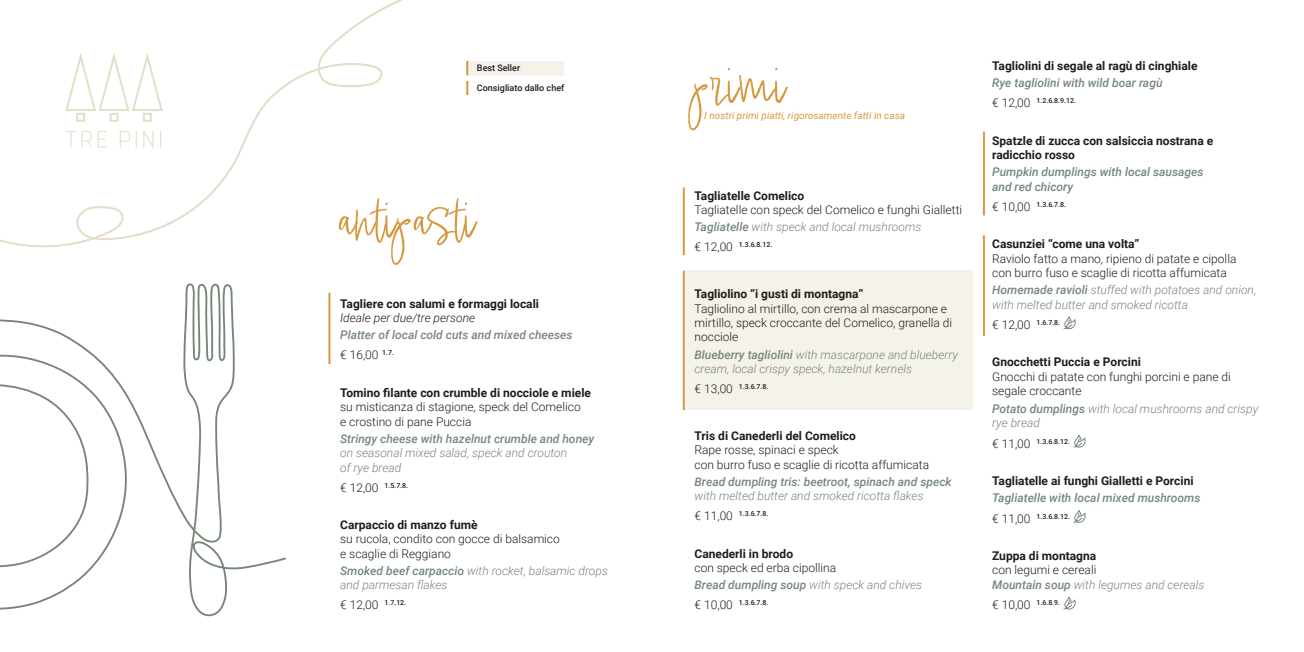
<style>
.page{position:relative;width:1304px;height:652px;background:#fff}
.page>*{position:absolute;margin:0;border:0;box-sizing:border-box;transform-origin:0 0}
.t1{font:101px "Audrielle No 2";color:#d7993f}
.t2{font:300 12px/14.4px "Roboto";color:#1d1d1b}
.t3{font:italic 300 12px/14.4px "Roboto";color:#768779}
.t4{font:700 12px/14.4px "Roboto";color:#1d1d1b}
.t5{font:italic 500 12px/14.4px "Roboto";color:#768779}
.t6{font:italic 300 12px "Roboto";color:#1d1d1b}
.t7{font:italic 10px "Roboto";color:#d7993f}
.t8{font:500 9px/19.7px "Roboto";color:#1d1d1b}
.t9{font:500 7px "Roboto";color:#1d1d1b}
.s1{font-weight:300;font-style:normal;color:#1d1d1b}
.s2{font-weight:300;font-size:12px}
.s3{font-weight:500}
.s4{font-weight:500;font-style:italic;color:#768779}
.s5{font-style:italic;color:#768779}
.s6{font-style:normal;color:#1d1d1b}
</style>
<div class="page">
<div style="left:683px;top:271px;width:289px;height:139px;background:#f5f2ea"></div>
<svg style="left:1063px;top:316px;width:13px;height:14px"></svg>
<svg style="left:1073px;top:435px;width:13px;height:13px"></svg>
<svg style="left:1073px;top:510px;width:13px;height:13px"></svg>
<svg style="left:1063px;top:596px;width:13px;height:14px"></svg>
<hr style="left:328px;top:293px;width:2px;height:71px;background:#d7993f">
<hr style="left:683px;top:271px;width:2px;height:139px;background:#d7993f">
<hr style="left:683px;top:188px;width:2px;height:67px;background:#d7993f">
<svg style="left:0;top:283px;width:286px;height:333px"></svg>
<svg style="left:0;top:0;width:533px;height:248px"></svg>
<div style="left:466px;top:61px;width:98px;height:14px;background:#f5f2ea"></div>
<svg style="left:466px;top:61px;width:2px;height:14px"></svg>
<svg style="left:466px;top:81px;width:2px;height:14px"></svg>
<hr style="left:983px;top:132px;width:2px;height:83px;background:#d7993f">
<hr style="left:983px;top:235px;width:2px;height:101px;background:#d7993f">
<p class="t8" style="left:477px;top:57px;width:89px">Best Seller<br>Consigliato dallo chef</p>
<h1 class="t1" style="left:340px;top:148px;width:138px">antipasti</h1>
<p class="t4" style="left:340px;top:296px;width:200px">Tagliere con salumi e formaggi locali</p>
<p class="t6" style="left:340px;top:309px;width:137px">Ideale per due/tre persone</p>
<p class="t5" style="left:340px;top:325px;width:234px;line-height:20.1px">Platter of local cold cuts and mixed cheeses <span class="s1">€ 16,00</span> <sup>1.7.</sup></p>
<p class="t4" style="left:340px;top:385px;width:252px">Tomino filante con crumble di nocciole e miele</p>
<p class="t2" style="left:340px;top:399px;width:242px">su misticanza di stagione, speck del Comelico e crostino di pane Puccia</p>
<p class="t5" style="left:340px;top:431px;width:256px">Stringy cheese with hazelnut crumble and honey</p>
<p class="t3" style="left:340px;top:445px;width:229px">on seasonal mixed salad, speck and crouton of rye bread</p>
<p class="t9" style="left:340px;top:480px;width:70px"><span class="s2">€ 12,00</span> 1.5.7.8.</p>
<p class="t4" style="left:340px;top:517px;width:139px">Carpaccio di manzo fumè</p>
<p class="t2" style="left:340px;top:531px;width:221px">su rucola, condito con gocce di balsamico e scaglie di Reggiano</p>
<p class="t3" style="left:340px;top:563px;width:269px"><span class="s3">Smoked beef carpaccio</span> with rocket, balsamic drops and parmesan flakes</p>
<p class="t9" style="left:340px;top:598px;width:68px"><span class="s2">€ 12,00</span> 1.7.12.</p>
<h1 class="t1" style="left:694px;top:13px;width:94px">primi</h1>
<p class="t7" style="left:704px;top:108px;width:202px">I nostri primi piatti, rigorosamente fatti in casa</p>
<p class="t4" style="left:694px;top:188px;width:111px">Tagliatelle Comelico</p>
<p class="t2" style="left:694px;top:201px;width:269px;line-height:17.2px">Tagliatelle con speck del Comelico e funghi Gialletti<br><span class="s4">Tagliatelle</span> <span class="s5">with speck and local mushrooms</span></p>
<p class="t9" style="left:694px;top:240px;width:79px"><span class="s2">€ 12,00</span> 1.3.6.8.12.</p>
<p class="t4" style="left:694px;top:286px;width:170px">Tagliolino “i gusti di montagna”</p>
<p class="t2" style="left:694px;top:301px;width:259px">Tagliolino al mirtillo, con crema al mascarpone e mirtillo, speck croccante del Comelico, granella di nocciole</p>
<p class="t3" style="left:694px;top:347px;width:265px"><span class="s3">Blueberry tagliolini</span> with mascarpone and blueberry cream, local crispy speck, hazelnut kernels</p>
<p class="t9" style="left:694px;top:382px;width:75px"><span class="s2">€ 13,00</span> 1.3.6.7.8.</p>
<p class="t4" style="left:694px;top:428px;width:163px">Tris di Canederli del Comelico</p>
<p class="t2" style="left:694px;top:442px;width:236px">Rape rosse, spinaci e speck<br>con burro fuso e scaglie di ricotta affumicata</p>
<p class="t5" style="left:694px;top:474px;width:259px">Bread dumpling tris: beetroot, spinach and speck</p>
<p class="t3" style="left:694px;top:488px;width:231px">with melted butter and smoked ricotta flakes</p>
<p class="t9" style="left:694px;top:509px;width:75px"><span class="s2">€ 11,00</span> 1.3.6.7.8.</p>
<p class="t4" style="left:694px;top:546px;width:100px">Canederli in brodo</p>
<p class="t2" style="left:694px;top:559px;width:229px;line-height:17.2px">con speck ed erba cipollina<br><span class="s4">Bread dumpling soup</span> <span class="s5">with speck and chives</span></p>
<p class="t9" style="left:694px;top:598px;width:75px"><span class="s2">€ 10,00</span> 1.3.6.7.8.</p>
<p class="t4" style="left:992px;top:58px;width:207px">Tagliolini di segale al ragù di cinghiale</p>
<p class="t5" style="left:992px;top:75px;width:172px">Rye tagliolini with wild boar ragù</p>
<p class="t9" style="left:992px;top:96px;width:85px"><span class="s2">€ 12,00</span> 1.2.6.8.9.12.</p>
<p class="t4" style="left:992px;top:133px;width:223px">Spatzle di zucca con salsiccia nostrana e radicchio rosso</p>
<p class="t5" style="left:992px;top:164px;width:213px">Pumpkin dumplings with local sausages and red chicory</p>
<p class="t9" style="left:992px;top:199px;width:75px"><span class="s2">€ 10,00</span> 1.3.6.7.8.</p>
<p class="t4" style="left:992px;top:236px;width:149px">Casunziei “come una volta”</p>
<p class="t2" style="left:992px;top:251px;width:246px">Raviolo fatto a mano, ripieno di patate e cipolla con burro fuso e scaglie di ricotta affumicata</p>
<p class="t3" style="left:992px;top:282px;width:266px"><span class="s3">Homemade ravioli</span> stuffed with potatoes and onion, with melted butter and smoked ricotta</p>
<p class="t9" style="left:992px;top:318px;width:70px"><span class="s2">€ 12,00</span> 1.6.7.8.</p>
<p class="t4" style="left:992px;top:355px;width:150px">Gnocchetti Puccia e Porcini</p>
<p class="t2" style="left:992px;top:369px;width:240px">Gnocchi di patate con funghi porcini e pane di segale croccante</p>
<p class="t3" style="left:992px;top:401px;width:268px"><span class="s3">Potato dumplings</span> with local mushrooms and crispy rye bread</p>
<p class="t9" style="left:992px;top:436px;width:79px"><span class="s2">€ 11,00</span> 1.3.6.8.12.</p>
<p class="t4" style="left:992px;top:473px;width:203px">Tagliatelle ai funghi Gialletti e Porcini</p>
<p class="t5" style="left:992px;top:490px;width:210px">Tagliatelle with local mixed mushrooms</p>
<p class="t9" style="left:992px;top:511px;width:79px"><span class="s2">€ 11,00</span> 1.3.6.8.12.</p>
<p class="t4" style="left:992px;top:548px;width:106px">Zuppa di montagna</p>
<p class="t3" style="left:992px;top:563px;width:214px"><span class="s6">con legumi e cereali<br></span><span class="s3">Mountain soup</span> with legumes and cereals</p>
<p class="t9" style="left:992px;top:598px;width:70px"><span class="s2">€ 10,00</span> 1.6.8.9.</p>
</div>
